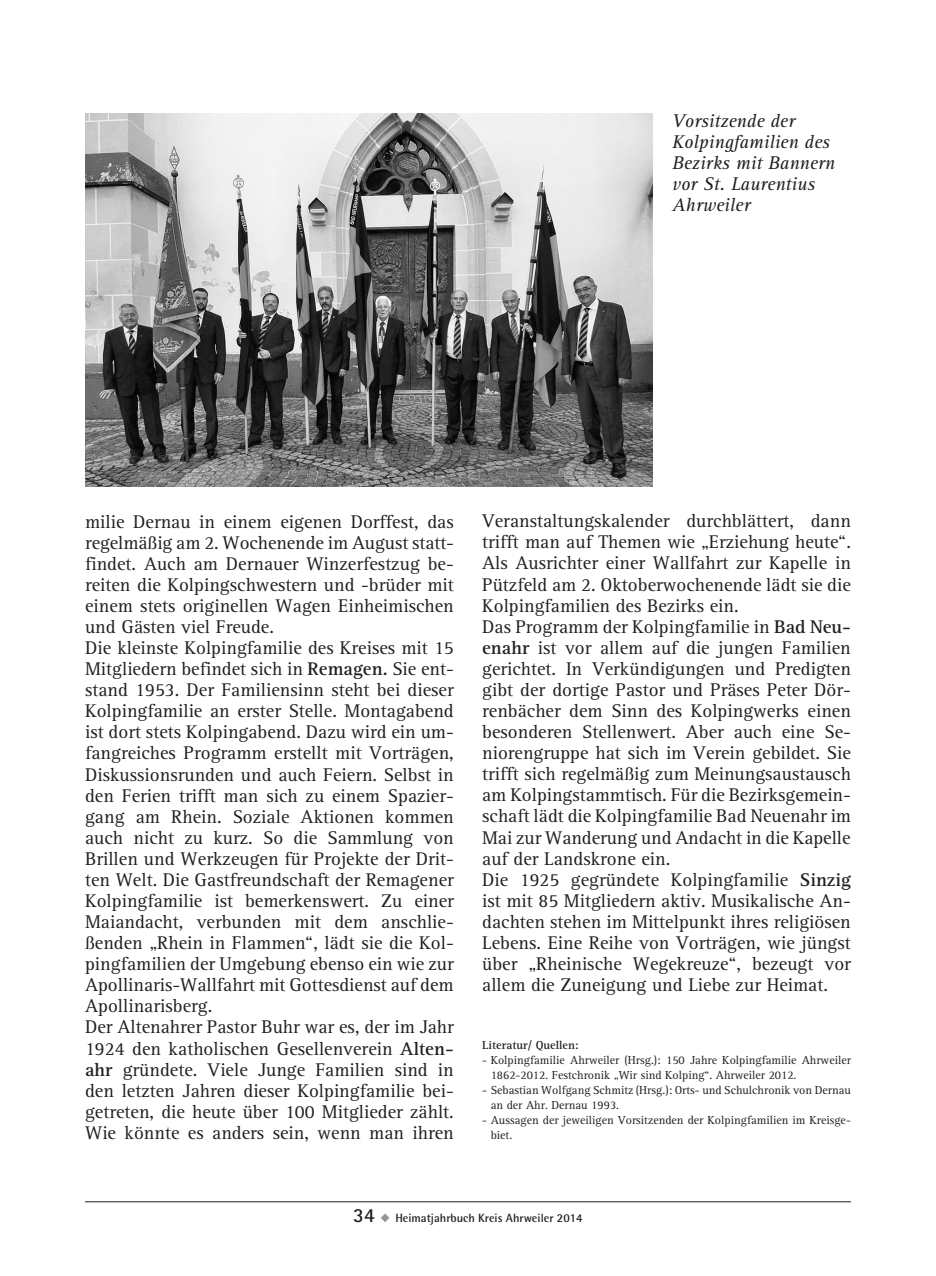
<style>
.page{position:relative;width:936px;height:1276px;background:#fff}
.page>*{position:absolute;margin:0;border:0;box-sizing:border-box;transform-origin:0 0}
.t1{font:19px/21px "AT Rotis Serif";color:#231f20}
.t2{font:italic 19px/21px "AT Rotis Serif";color:#231f20}
.t3{font:12px/15px "AT Rotis Serif";color:#231f20}
.t4{font:700 12px "Rotis Semi Sans";color:#231f20}
.t5{font:700 12px "AT Rotis Serif";color:#231f20}
.s1{font-weight:700}
.s2{font-family:"Rotis Sans Serif";font-size:20px}
.s3{color:#939598}
</style>
<div class="page">
<hr style="left:85px;top:1201px;width:765px;height:1px;background:#231f20">
<img style="left:85px;top:113px;width:567px;height:373px">
<p class="t2" style="left:672px;top:111px;width:164px">Vorsitzende der<br>Kolpingfamilien des<br>Bezirks mit Bannern vor St. Laurentius<br>Ahrweiler</p>
<p class="t1" style="left:85px;top:511px;width:370px">milie Dernau in einem eigenen Dorffest, das regelmäßig am 2. Wochenende im August statt&shy;findet. Auch am Dernauer Winzerfestzug be&shy;reiten die Kolpingschwestern und -brüder mit einem stets originellen Wagen Einheimischen und Gästen viel Freude.<br>Die kleinste Kolpingfamilie des Kreises mit 15<br>Mitgliedern befindet sich in <span class="s1">Remagen.</span> Sie ent&shy;stand 1953. Der Familiensinn steht bei dieser Kolpingfamilie an erster Stelle. Montagabend ist dort stets Kolpingabend. Dazu wird ein um&shy;fangreiches Programm erstellt mit Vorträgen, Diskussionsrunden und auch Feiern. Selbst in den Ferien trifft man sich zu einem Spazier&shy;gang am Rhein. Soziale Aktionen kommen auch nicht zu kurz. So die Sammlung von Brillen und Werkzeugen für Projekte der Drit&shy;ten Welt. Die Gastfreundschaft der Remagener Kolpingfamilie ist bemerkenswert. Zu einer Maiandacht, verbunden mit dem anschlie&shy;ßenden „Rhein in Flammen“, lädt sie die Kol&shy;pingfamilien der Umgebung ebenso ein wie zur Apollinaris-Wallfahrt mit Gottesdienst auf dem Apollinarisberg.<br>Der Altenahrer Pastor Buhr war es, der im Jahr 1924 den katholischen Gesellenverein <span class="s1">Alten&shy;ahr</span> gründete. Viele Junge Familien sind in den letzten Jahren dieser Kolpingfamilie bei&shy;getreten, die heute über 100 Mitglieder zählt.<br>Wie könnte es anders sein, wenn man ihren</p>
<p class="t1" style="left:482px;top:511px;width:370px">Veranstaltungskalender durchblättert, dann trifft man auf Themen wie „Erziehung heute“.<br>Als Ausrichter einer Wallfahrt zur Kapelle in Pützfeld am 2. Oktoberwochenende lädt sie die Kolpingfamilien des Bezirks ein.<br>Das Programm der Kolpingfamilie in <span class="s1">Bad Neu&shy;enahr</span> ist vor allem auf die jungen Familien gerichtet. In Verkündigungen und Predigten gibt der dortige Pastor und Präses Peter Dör&shy;renbächer dem Sinn des Kolpingwerks einen besonderen Stellenwert. Aber auch eine Se&shy;niorengruppe hat sich im Verein gebildet. Sie trifft sich regelmäßig zum Meinungsaustausch am Kolpingstammtisch. Für die Bezirksgemein&shy;schaft lädt die Kolpingfamilie Bad Neuenahr im Mai zur Wanderung und Andacht in die Kapelle auf der Landskrone ein.<br>Die 1925 gegründete Kolpingfamilie <span class="s1">Sinzig </span>ist mit 85 Mitgliedern aktiv. Musikalische An&shy;dachten stehen im Mittelpunkt ihres religiösen Lebens. Eine Reihe von Vorträgen, wie jüngst über „Rheinische Wegekreuze“, bezeugt vor allem die Zuneigung und Liebe zur Heimat.</p>
<p class="t5" style="left:482px;top:1037px;width:98px">Literatur/ Quellen:</p>
<p class="t3" style="left:490px;top:1052px;width:362px;text-indent:-9px">- Kolpingfamilie Ahrweiler (Hrsg.): 150 Jahre Kolpingfamilie Ahrweiler<br>1862-2012. Festchronik „Wir sind Kolping“. Ahrweiler 2012.</p>
<p class="t3" style="left:490px;top:1082px;width:362px;text-indent:-9px">- Sebastian Wolfgang Schmitz (Hrsg.): Orts- und Schulchronik von Dernau an der Ahr. Dernau 1993.</p>
<p class="t3" style="left:490px;top:1113px;width:361px;text-indent:-9px">- Aussagen der jeweiligen Vorsitzenden der Kolpingfamilien im Kreisge&shy;biet.</p>
<p class="t4" style="left:353px;top:1210px;width:231px"><span class="s2">34</span> <span class="s3">◆</span> Heimatjahrbuch Kreis Ahrweiler 2014</p>
</div>
